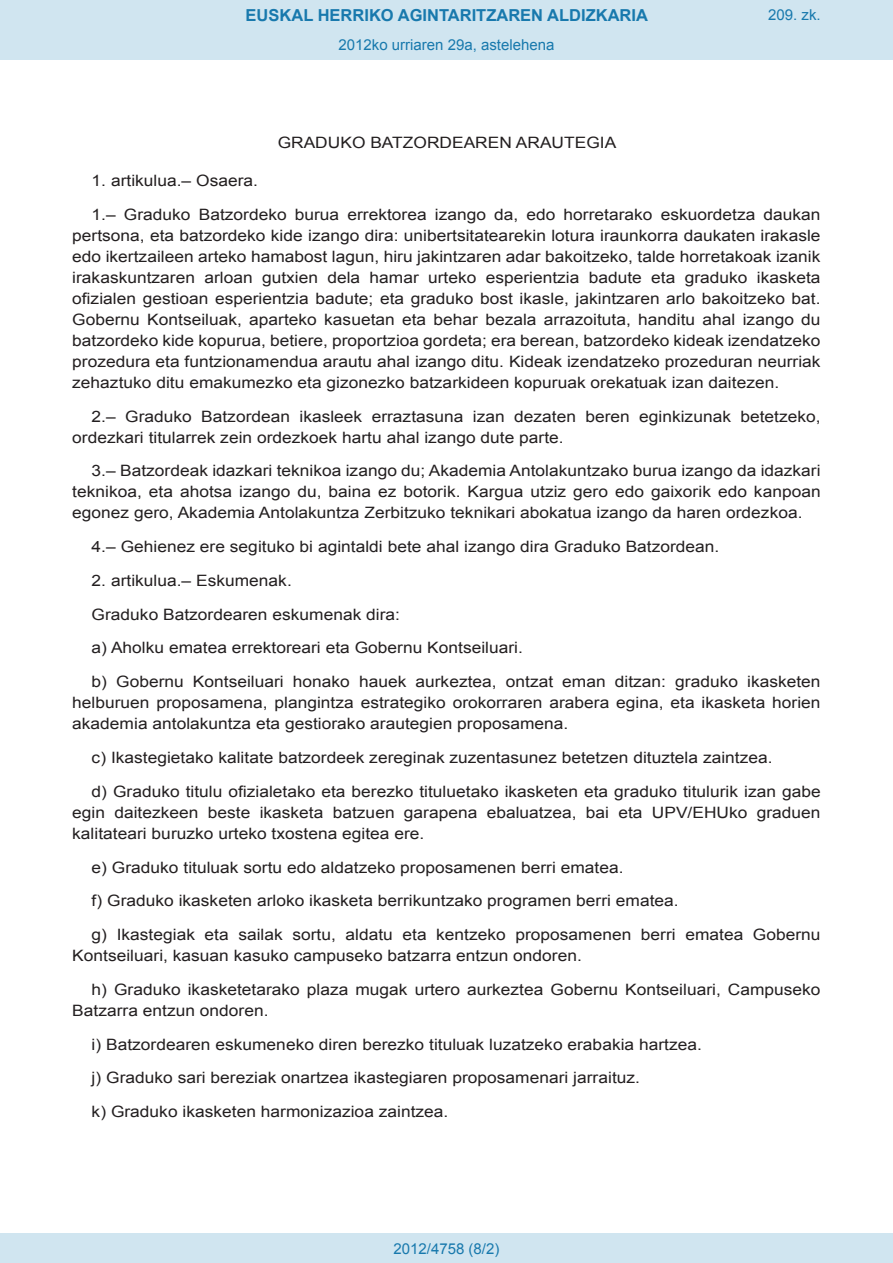
<style>
.page{position:relative;width:893px;height:1263px;background:#fff}
.page>*{position:absolute;margin:0;border:0;box-sizing:border-box;transform-origin:0 0}
.t1{font:700 16.5px "Arial";color:#1879ad}
.BOPVDetalle{font:15.6px/21px "Arial";color:#231f20;text-align:justify;scale:1.11 1}
.BOPVClave{font:15.6px "Arial";color:#231f20;scale:1.11 1}
.Paginacion_Centro{font:15px "Arial";color:#1879ad}
</style>
<div class="page">
<div style="left:0;top:0;width:893px;height:60px;background:#d0e5f0"></div>
<div style="left:0;top:1233px;width:893px;height:30px;background:#d0e5f0"></div>
<p class="t1" style="left:246px;top:4px;width:404px">EUSKAL HERRIKO AGINTARITZAREN ALDIZKARIA</p>
<p class="Paginacion_Centro" style="left:338px;top:35px;width:217px">2012ko urriaren 29a, astelehena</p>
<p class="BOPVClave" style="left:278px;top:132px;width:307px">GRADUKO BATZORDEAREN ARAUTEGIA</p>
<p class="Paginacion_Centro" style="left:768px;top:5px;width:54px">209. zk.</p>
<p class="BOPVDetalle" style="left:92px;top:170px;width:151px">1. artikulua.– Osaera.</p>
<p class="BOPVDetalle" style="left:72px;top:204px;width:676px;text-indent:19px">1.– Graduko Batzordeko burua errektorea izango da, edo horretarako eskuordetza daukan pertsona, eta batzordeko kide izango dira: unibertsitatearekin lotura iraunkorra daukaten irakasle edo ikertzaileen arteko hamabost lagun, hiru jakintzaren adar bakoitzeko, talde horretakoak izanik irakaskuntzaren arloan gutxien dela hamar urteko esperientzia badute eta graduko ikasketa ofizialen gestioan esperientzia badute; eta graduko bost ikasle, jakintzaren arlo bakoitzeko bat.<br>Gobernu Kontseiluak, aparteko kasuetan eta behar bezala arrazoituta, handitu ahal izango du batzordeko kide kopurua, betiere, proportzioa gordeta; era berean, batzordeko kideak izendatzeko prozedura eta funtzionamendua arautu ahal izango ditu. Kideak izendatzeko prozeduran neurriak zehaztuko ditu emakumezko eta gizonezko batzarkideen kopuruak orekatuak izan daitezen.</p>
<p class="BOPVDetalle" style="left:72px;top:406px;width:676px;text-indent:19px">2.– Graduko Batzordean ikasleek erraztasuna izan dezaten beren eginkizunak betetzeko, ordezkari titularrek zein ordezkoek hartu ahal izango dute parte.</p>
<p class="BOPVDetalle" style="left:72px;top:461px;width:676px;text-indent:19px">3.– Batzordeak idazkari teknikoa izango du; Akademia Antolakuntzako burua izango da idazkari teknikoa, eta ahotsa izango du, baina ez botorik. Kargua utziz gero edo gaixorik edo kanpoan egonez gero, Akademia Antolakuntza Zerbitzuko teknikari abokatua izango da haren ordezkoa.</p>
<p class="BOPVDetalle" style="left:92px;top:536px;width:567px">4.– Gehienez ere segituko bi agintaldi bete ahal izango dira Graduko Batzordean.</p>
<p class="BOPVDetalle" style="left:92px;top:570px;width:182px">2. artikulua.– Eskumenak.</p>
<p class="BOPVDetalle" style="left:92px;top:604px;width:279px">Graduko Batzordearen eskumenak dira:</p>
<p class="BOPVDetalle" style="left:92px;top:638px;width:390px">a) Aholku ematea errektoreari eta Gobernu Kontseiluari.</p>
<p class="BOPVDetalle" style="left:72px;top:671px;width:676px;text-indent:19px">b) Gobernu Kontseiluari honako hauek aurkeztea, ontzat eman ditzan: graduko ikasketen helburuen proposamena, plangintza estrategiko orokorraren arabera egina, eta ikasketa horien akademia antolakuntza eta gestiorako arautegien proposamena.</p>
<p class="BOPVDetalle" style="left:92px;top:747px;width:615px">c) Ikastegietako kalitate batzordeek zereginak zuzentasunez betetzen dituztela zaintzea.</p>
<p class="BOPVDetalle" style="left:72px;top:781px;width:676px;text-indent:19px">d) Graduko titulu ofizialetako eta berezko tituluetako ikasketen eta graduko titulurik izan gabe egin daitezkeen beste ikasketa batzuen garapena ebaluatzea, bai eta UPV/EHUko graduen kalitateari buruzko urteko txostena egitea ere.</p>
<p class="BOPVDetalle" style="left:92px;top:857px;width:481px">e) Graduko tituluak sortu edo aldatzeko proposamenen berri ematea.</p>
<p class="BOPVDetalle" style="left:92px;top:890px;width:530px">f) Graduko ikasketen arloko ikasketa berrikuntzako programen berri ematea.</p>
<p class="BOPVDetalle" style="left:72px;top:924px;width:676px;text-indent:19px">g) Ikastegiak eta sailak sortu, aldatu eta kentzeko proposamenen berri ematea Gobernu<br>Kontseiluari, kasuan kasuko campuseko batzarra entzun ondoren.</p>
<p class="BOPVDetalle" style="left:72px;top:979px;width:676px;text-indent:19px">h) Graduko ikasketetarako plaza mugak urtero aurkeztea Gobernu Kontseiluari, Campuseko<br>Batzarra entzun ondoren.</p>
<p class="BOPVDetalle" style="left:92px;top:1034px;width:551px">i) Batzordearen eskumeneko diren berezko tituluak luzatzeko erabakia hartzea.</p>
<p class="BOPVDetalle" style="left:92px;top:1067px;width:496px">j) Graduko sari bereziak onartzea ikastegiaren proposamenari jarraituz.</p>
<p class="BOPVDetalle" style="left:92px;top:1101px;width:323px">k) Graduko ikasketen harmonizazioa zaintzea.</p>
<p class="Paginacion_Centro" style="left:393px;top:1238px;width:107px">2012/4758 (8/2)</p>
</div>
